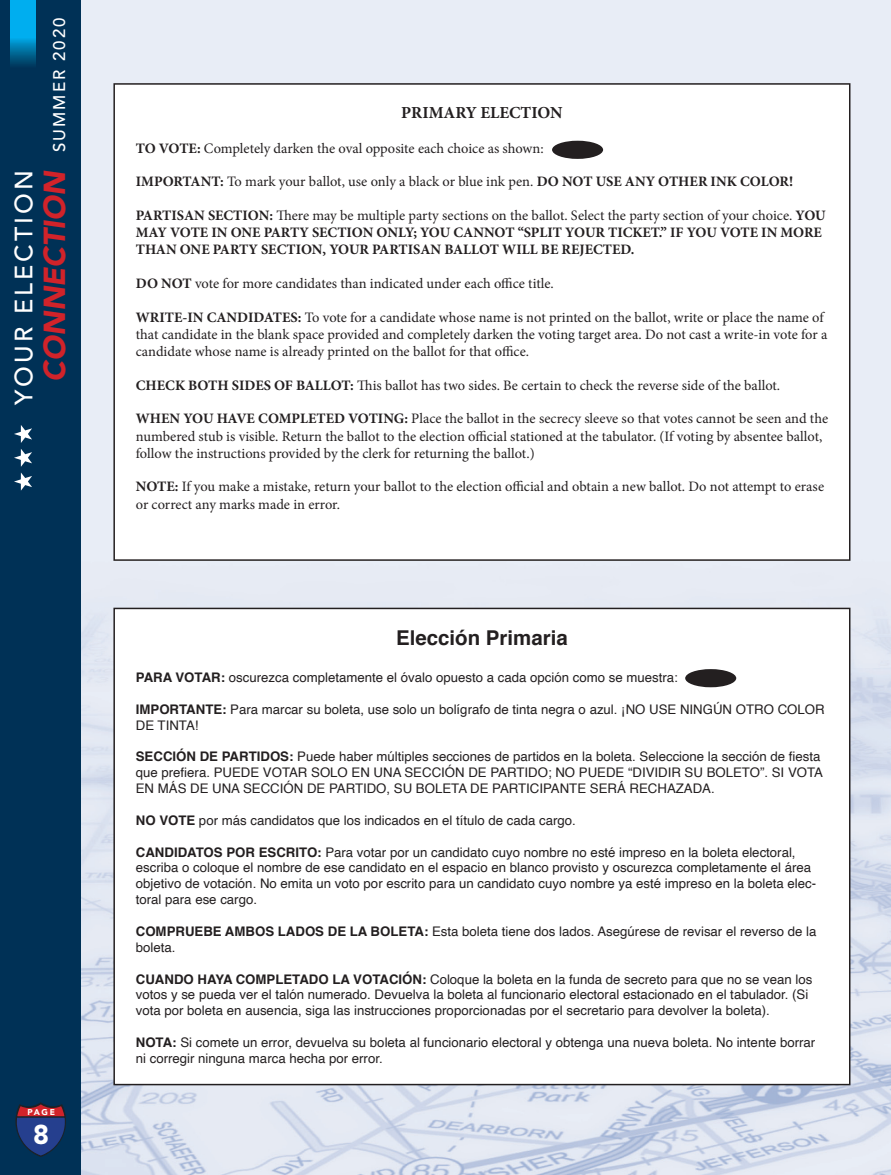
<style>
.page{position:relative;width:891px;height:1175px;background:#fff}
.page>*{position:absolute;margin:0;border:0;box-sizing:border-box;transform-origin:0 0}
.t1{font:italic 900 30.15px "Avenir";color:#d1232a}
.t2{font:900 27px "Avenir";color:#fff}
.t3{font:500 24.9px "Avenir";letter-spacing:.12em;color:#fff}
.t4{font:700 20.4px "Helvetica";color:#231f20}
.t5{font:700 16.8px "Minion Pro";color:#231f20}
.t6{font:14.4px/17.2px "Minion Pro";letter-spacing:-.005em;color:#231f20}
.t7{font:700 14.4px/17.2px "Minion Pro";color:#231f20}
.t8{font:13.2px/15.9px "Helvetica";color:#231f20}
.t9{font:900 8.4px "Avenir";color:#fff}
.s1{font-weight:500;font-style:normal;font-size:16.8px;color:#fff}
.s2{font-weight:700}
.s3{font-weight:400}
</style>
<div class="page">
<img style="left:81px;top:275px;width:810px;height:899px">
<div style="left:0;top:0;width:81px;height:1174px;background:#003156"></div>
<svg style="left:11px;top:0;width:24px;height:65px;background:#0094ce"></svg>
<svg style="left:14px;top:449px;width:18px;height:41px"></svg>
<svg style="left:14px;top:425px;width:18px;height:18px"></svg>
<svg style="left:15px;top:1102px;width:51px;height:55px"></svg>
<div style="left:114px;top:84px;width:736px;height:476px;background:#fff"></div>
<div style="left:552px;top:141px;width:51px;height:18px;background:#231f20;border-radius:50%"></div>
<div style="left:113px;top:83px;width:737px;height:478px;border:2px solid #231f20"></div>
<div style="left:114px;top:608px;width:736px;height:476px;background:#fff"></div>
<div style="left:685px;top:669px;width:51px;height:18px;background:#231f20;border-radius:50%"></div>
<div style="left:113px;top:607px;width:737px;height:478px;border:2px solid #231f20"></div>
<h3 class="t3" style="left:10px;top:405px;width:236px;rotate:-90deg">YOUR ELECTION</h3>
<h1 class="t1" style="left:37px;top:382px;width:365px;rotate:-90deg">CONNECTION <span class="s1">SUMMER 2020</span></h1>
<p class="t9" style="left:28px;top:1107px;width:29px">PAGE</p>
<h2 class="t2" style="left:33px;top:1117px;width:17px">8</h2>
<p class="t5" style="left:401px;top:101px;width:163px">PRIMARY ELECTION</p>
<p class="t6" style="left:136px;top:140px;width:409px"><span class="s2">TO VOTE:</span> Completely darken the oval opposite each choice as shown:</p>
<p class="t6" style="left:136px;top:173px;width:659px"><span class="s2">IMPORTANT:</span> To mark your ballot, use only a black or blue ink pen. <span class="s2">DO NOT USE ANY OTHER INK COLOR!</span></p>
<p class="t7" style="left:136px;top:206px;width:691px">PARTISAN SECTION: <span class="s3">There may be multiple party sections on the ballot. Select the party section of your choice.</span> YOU<br>MAY VOTE IN ONE PARTY SECTION ONLY; YOU CANNOT “SPLIT YOUR TICKET.” IF YOU VOTE IN MORE<br>THAN ONE PARTY SECTION, YOUR PARTISAN BALLOT WILL BE REJECTED.</p>
<p class="t6" style="left:136px;top:275px;width:420px"><span class="s2">DO NOT</span> vote for more candidates than indicated under each office title.</p>
<p class="t6" style="left:136px;top:308px;width:693px"><span class="s2">WRITE-IN CANDIDATES:</span> To vote for a candidate whose name is not printed on the ballot, write or place the name of that candidate in the blank space provided and completely darken the voting target area. Do not cast a write-in vote for a candidate whose name is already printed on the ballot for that office.</p>
<p class="t6" style="left:136px;top:376px;width:646px"><span class="s2">CHECK BOTH SIDES OF BALLOT:</span> This ballot has two sides. Be certain to check the reverse side of the ballot.</p>
<p class="t6" style="left:136px;top:410px;width:694px"><span class="s2">WHEN YOU HAVE COMPLETED VOTING:</span> Place the ballot in the secrecy sleeve so that votes cannot be seen and the numbered stub is visible. Return the ballot to the election official stationed at the tabulator. (If voting by absentee ballot, follow the instructions provided by the clerk for returning the ballot.)</p>
<p class="t6" style="left:136px;top:478px;width:690px"><span class="s2">NOTE:</span> If you make a mistake, return your ballot to the election official and obtain a new ballot. Do not attempt to erase or correct any marks made in error.</p>
<h3 class="t4" style="left:396px;top:621px;width:173px">Elección Primaria</h3>
<p class="t8" style="left:136px;top:669px;width:544px"><span class="s2">PARA VOTAR:</span> oscurezca completamente el óvalo opuesto a cada opción como se muestra:</p>
<p class="t8" style="left:136px;top:701px;width:690px"><span class="s2">IMPORTANTE:</span> Para marcar su boleta, use solo un bolígrafo de tinta negra o azul. ¡NO USE NINGÚN OTRO COLOR<br>DE TINTA!</p>
<p class="t8" style="left:136px;top:749px;width:689px"><span class="s2">SECCIÓN DE PARTIDOS:</span> Puede haber múltiples secciones de partidos en la boleta. Seleccione la sección de fiesta que prefiera. PUEDE VOTAR SOLO EN UNA SECCIÓN DE PARTIDO; NO PUEDE “DIVIDIR SU BOLETO”. SI VOTA<br>EN MÁS DE UNA SECCIÓN DE PARTIDO, SU BOLETA DE PARTICIPANTE SERÁ RECHAZADA.</p>
<p class="t8" style="left:136px;top:812px;width:442px"><span class="s2">NO VOTE</span> por más candidatos que los indicados en el título de cada cargo.</p>
<p class="t8" style="left:136px;top:844px;width:682px"><span class="s2">CANDIDATOS POR ESCRITO:</span> Para votar por un candidato cuyo nombre no esté impreso en la boleta electoral, escriba o coloque el nombre de ese candidato en el espacio en blanco provisto y oscurezca completamente el área objetivo de votación. No emita un voto por escrito para un candidato cuyo nombre ya esté impreso en la boleta elec&shy;toral para ese cargo.</p>
<p class="t8" style="left:136px;top:923px;width:682px"><span class="s2">COMPRUEBE AMBOS LADOS DE LA BOLETA:</span> Esta boleta tiene dos lados. Asegúrese de revisar el reverso de la boleta.</p>
<p class="t8" style="left:136px;top:971px;width:678px"><span class="s2">CUANDO HAYA COMPLETADO LA VOTACIÓN:</span> Coloque la boleta en la funda de secreto para que no se vean los votos y se pueda ver el talón numerado. Devuelva la boleta al funcionario electoral estacionado en el tabulador. (Si vota por boleta en ausencia, siga las instrucciones proporcionadas por el secretario para devolver la boleta).</p>
<p class="t8" style="left:136px;top:1034px;width:681px"><span class="s2">NOTA:</span> Si comete un error, devuelva su boleta al funcionario electoral y obtenga una nueva boleta. No intente borrar ni corregir ninguna marca hecha por error.</p>
</div>
